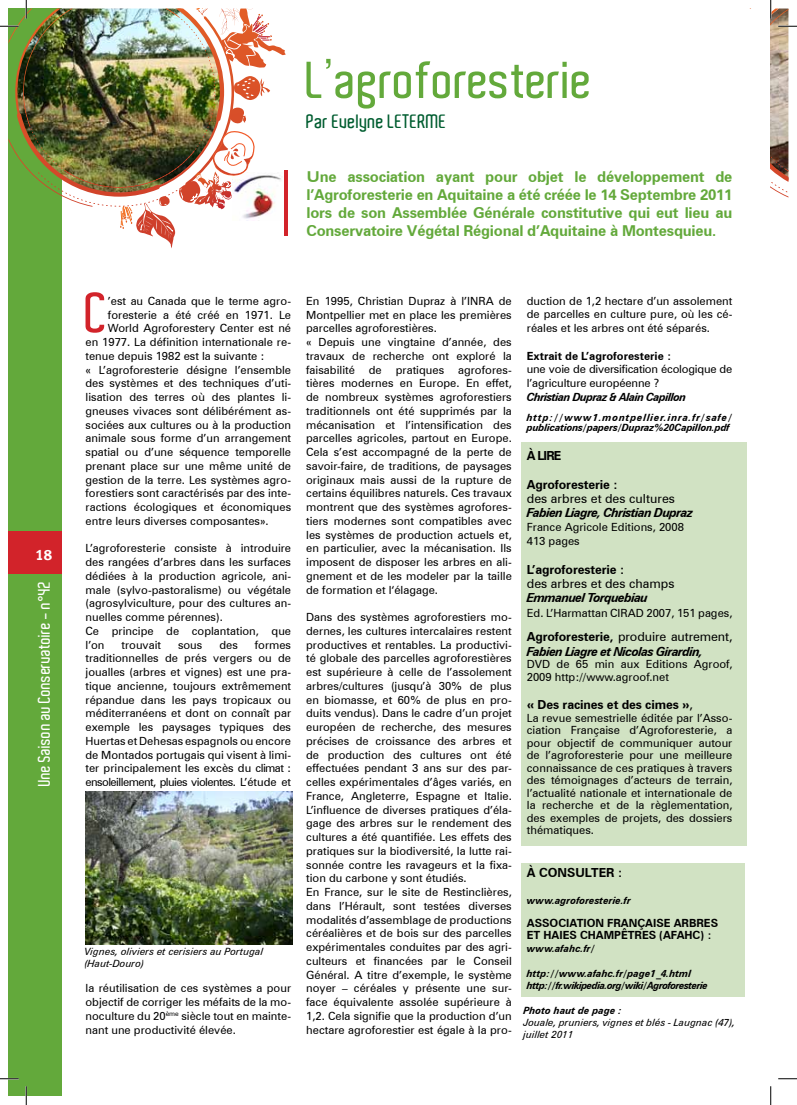
<style>
.page{position:relative;width:797px;height:1105px;background:#fff}
.page>*{position:absolute;margin:0;border:0;box-sizing:border-box;transform-origin:0 0}
.t1{font:600 54.62px "Aldo";color:#d2232a}
.t2{font:600 50px "Aldo";color:#63a93b}
.t3{font:600 18.75px "Aldo";color:#005d30}
.t4{font:600 16.25px "Aldo";color:#fff}
.t5{font:700 15px/18px "Zurich BT";letter-spacing:-.015em;color:#63a93b;text-align:justify}
.t6{font:15px "Meta Bold CELF Roman";color:#fff}
.t7{font:italic 700 12.5px/14.4px "Zurich BT";letter-spacing:-.05em;color:#000}
.t8{font:700 12.5px "Zurich BT";letter-spacing:-.01em;color:#000}
.t9{font:12.5px "Zurich BT";color:#000}
.t10{font:11.25px/13.8px "Zurich BT";color:#000}
.t11{font:700 11.25px/12.5px "Zurich BT";color:#000}
.t12{font:11.25px/13.8px "Zurich BT";letter-spacing:-.02em;color:#000}
.t13{font:italic 700 11.25px "Zurich BT";letter-spacing:-.05em;color:#000}
.t14{font:italic 10px/12px "Zurich BT";color:#000}
.t15{font:italic 700 10px/10px "Zurich BT";letter-spacing:-.02em;color:#000}
.t16{font:italic 700 10px/12.5px "Zurich BT";letter-spacing:-.05em;color:#000}
.t17{font:italic 700 10px "Zurich BT";color:#000}
.s1{font-stretch:expanded}
.s2{font-style:normal}
.s3{font-weight:400;font-style:normal}
.s4{font-weight:400}
</style>
<div class="page">
<div style="left:9px;top:9px;width:53px;height:1087px;background:#63a93b"></div>
<div style="left:9px;top:531px;width:53px;height:43px;background:#d2232a"></div>
<div style="left:521px;top:863px;width:223px;height:133px;background:#d1e2c3"></div>
<div style="left:521px;top:442px;width:225px;height:404px;background:#d1e2c3"></div>
<hr style="left:284px;top:170px;width:4px;height:65px;background:#d2232a">
<img style="left:85px;top:792px;width:207px;height:152px">
<svg style="left:0;top:1078px;width:19px;height:1px"></svg>
<svg style="left:778px;top:1078px;width:19px;height:1px"></svg>
<img style="left:0;top:0;width:286px;height:249px">
<svg style="left:25px;top:1086px;width:2px;height:19px"></svg>
<svg style="left:749px;top:0;width:48px;height:198px"></svg>
<svg style="left:770px;top:1086px;width:1px;height:19px"></svg>
<h3 class="t6" style="left:36px;top:545px;width:18px">18</h3>
<h3 class="t4" style="left:35px;top:786px;width:207px;rotate:-90deg">Une Saison au Conservatoire - n°42</h3>
<h2 class="t2" style="left:306px;top:52px;width:287px">L’agroforesterie</h2>
<h3 class="t3" style="left:306px;top:110px;width:114px">Par Evelyne Leterme</h3>
<p class="t5" style="left:306px;top:167px;width:427px"><span class="s1">U</span>ne association ayant pour objet le développement de l’Agroforesterie en Aquitaine a été créée le 14 Septembre 2011 lors de son Assemblée Générale constitutive qui eut lieu au Conservatoire Végétal Régional d’Aquitaine à Montesquieu.</p>
<h1 class="t1" style="left:85px;top:282px;width:24px">C</h1>
<p class="t10" style="left:108px;top:294px;width:185px">’est au Canada que le terme agro-</p>
<p class="t10" style="left:108px;top:308px;width:185px">foresterie a été créé en 1971. Le</p>
<p class="t10" style="left:108px;top:321px;width:185px">World Agroforestery Center est né</p>
<p class="t10" style="left:85px;top:335px;width:207px">en 1977. La définition internationale re-</p>
<p class="t10" style="left:85px;top:349px;width:181px">tenue depuis 1982 est la suivante :</p>
<p class="t10" style="left:85px;top:363px;width:207px">« L’agroforesterie désigne l’ensemble</p>
<p class="t10" style="left:85px;top:376px;width:207px">des systèmes et des techniques d’uti-</p>
<p class="t10" style="left:85px;top:390px;width:207px">lisation des terres où des plantes li-</p>
<p class="t10" style="left:85px;top:404px;width:207px">gneuses vivaces sont délibérément as-</p>
<p class="t10" style="left:85px;top:418px;width:207px">sociées aux cultures ou à la production</p>
<p class="t10" style="left:85px;top:431px;width:207px">animale sous forme d’un arrangement</p>
<p class="t10" style="left:85px;top:445px;width:207px">spatial ou d’une séquence temporelle</p>
<p class="t10" style="left:85px;top:459px;width:207px">prenant place sur une même unité de</p>
<p class="t10" style="left:85px;top:473px;width:207px">gestion de la terre. Les systèmes agro-</p>
<p class="t10" style="left:85px;top:486px;width:207px">forestiers sont caractérisés par des inte-</p>
<p class="t10" style="left:85px;top:500px;width:207px">ractions écologiques et économiques</p>
<p class="t10" style="left:85px;top:514px;width:185px">entre leurs diverses composantes».</p>
<p class="t10" style="left:85px;top:541px;width:207px">L’agroforesterie consiste à introduire des rangées d’arbres dans les surfaces dédiées à la production agricole, ani&shy;male (sylvo-pastoralisme) ou végétale (agrosylviculture, pour des cultures an&shy;nuelles comme pérennes).<br>Ce principe de coplantation, que l’on</p>
<p class="t10" style="left:85px;top:638px;width:207px;text-align:justify;text-indent:169px">formes traditionnelles de prés vergers ou de joualles (arbres et vignes) est une pra&shy;tique ancienne, toujours extrêmement répandue dans les pays tropicaux ou méditerranéens et dont on connaît par exemple les paysages typiques des Huertas et Dehesas espagnols ou encore de Montados portugais qui visent à limi&shy;ter principalement les excès du climat : ensoleillement, pluies violentes. L’étude et</p>
<p class="t10" style="left:121px;top:638px;width:41px">trouvait</p>
<p class="t10" style="left:178px;top:638px;width:26px">sous</p>
<p class="t10" style="left:219px;top:638px;width:20px">des</p>
<p class="t14" style="left:84px;top:946px;width:180px">Vignes, oliviers et cerisiers au Portugal (Haut-Douro)</p>
<p class="t10" style="left:85px;top:981px;width:207px;text-align:justify">la réutilisation de ces systèmes a pour objectif de corriger les méfaits de la mo&shy;noculture du 20<sup>ème</sup> siècle tout en mainte&shy;nant une productivité élevée.</p>
<p class="t10" style="left:306px;top:294px;width:207px">En 1995, Christian Dupraz à l’INRA de Montpellier met en place les premières parcelles agroforestières.<br>« Depuis une vingtaine d’année, des travaux de recherche ont exploré la faisabilité de pratiques agrofores&shy;tières modernes en Europe. En effet, de nombreux systèmes agroforestiers traditionnels ont été supprimés par la mécanisation et l’intensification des parcelles agricoles, partout en Europe.<br>Cela s’est accompagné de la perte de savoir-faire, de traditions, de paysages originaux mais aussi de la rupture de certains équilibres naturels. Ces travaux montrent que des systèmes agrofores&shy;tiers modernes sont compatibles avec les systèmes de production actuels et, en particulier, avec la mécanisation. Ils imposent de disposer les arbres en ali&shy;gnement et de les modeler par la taille de formation et l‘élagage.</p>
<p class="t10" style="left:306px;top:610px;width:207px">Dans des systèmes agroforestiers mo&shy;dernes, les cultures intercalaires restent productives et rentables. La productivi&shy;té globale des parcelles agroforestières est supérieure à celle de l’assolement arbres/cultures (jusqu’à 30% de plus en biomasse, et 60% de plus en pro&shy;duits vendus). Dans le cadre d’un projet européen de recherche, des mesures précises de croissance des arbres et de production des cultures ont été effectuées pendant 3 ans sur des par&shy;celles expérimentales d’âges variés, en France, Angleterre, Espagne et Italie.<br>L’influence de diverses pratiques d’éla&shy;gage des arbres sur le rendement des cultures a été quantifiée. Les effets des pratiques sur la biodiversité, la lutte rai&shy;sonnée contre les ravageurs et la fixa&shy;tion du carbone y sont étudiés.<br>En France, sur le site de Restinclières, dans l’Hérault, sont testées diverses modalités d’assemblage de productions céréalières et de bois sur des parcelles expérimentales conduites par des agri&shy;culteurs et financées par le Conseil Général. A titre d’exemple, le système noyer – céréales y présente une sur&shy;face équivalente assolée supérieure à 1,2. Cela signifie que la production d’un hectare agroforestier est égale à la pro-</p>
<p class="t10" style="left:527px;top:294px;width:207px;text-align:justify">duction de 1,2 hectare d’un assolement de parcelles en culture pure, où les cé&shy;réales et les arbres ont été séparés.</p>
<p class="t11" style="left:527px;top:349px;width:146px">Extrait de L’agroforesterie :</p>
<p class="t12" style="left:527px;top:362px;width:207px">une voie de diversification écologique de l’agriculture européenne ?</p>
<p class="t13" style="left:527px;top:390px;width:161px">Christian Dupraz &amp; Alain Capillon</p>
<p class="t15" style="left:527px;top:412px;width:207px">http://www1.montpellier.inra.fr/safe/ publications/papers/Dupraz%20Capillon.pdf</p>
<p class="t8" style="left:527px;top:448px;width:36px">À LIRE</p>
<p class="t8" style="left:527px;top:477px;width:93px">Agroforesterie :</p>
<p class="t9" style="left:527px;top:491px;width:150px">des arbres et des cultures</p>
<p class="t7" style="left:527px;top:506px;width:168px">Fabien Liagre, Christian Dupraz</p>
<p class="t10" style="left:527px;top:520px;width:159px">France Agricole Editions, 2008<br>413 pages</p>
<p class="t8" style="left:527px;top:562px;width:99px">L’agroforesterie :</p>
<p class="t9" style="left:527px;top:576px;width:149px">des arbres et des champs</p>
<p class="t7" style="left:527px;top:591px;width:123px">Emmanuel Torquebiau</p>
<p class="t10" style="left:527px;top:606px;width:207px">Ed. L’Harmattan CIRAD 2007, 151 pages,</p>
<p class="t7" style="left:527px;top:629px;width:207px"><span class="s2">Agroforesterie,</span> <span class="s3">produire autrement,<br></span>Fabien Liagre et Nicolas Girardin,</p>
<p class="t10" style="left:527px;top:658px;width:207px;line-height:12.5px">DVD de 65 min aux Editions Agroof,<br>2009 http://www.agroof.net</p>
<p class="t8" style="left:527px;top:697px;width:168px">« Des racines et des cimes »<span class="s4">,</span></p>
<p class="t10" style="left:527px;top:711px;width:207px;line-height:12.5px;text-align:justify">La revue semestrielle éditée par l’Asso&shy;ciation Française d’Agroforesterie, a pour objectif de communiquer autour de l’agroforesterie pour une meilleure connaissance de ces pratiques à travers des témoignages d’acteurs de terrain, l’actualité nationale et internationale de la recherche et de la règlementation, des exemples de projets, des dossiers thématiques.</p>
<p class="t8" style="left:527px;top:865px;width:97px">À CONSULTER :</p>
<p class="t17" style="left:527px;top:895px;width:105px">www.agroforesterie.fr</p>
<p class="t11" style="left:527px;top:916px;width:193px">ASSOCIATION FRANÇAISE ARBRES<br>ET HAIES CHAMPÊTRES (AFAHC) :</p>
<p class="t17" style="left:527px;top:942px;width:70px">www.afahc.fr/</p>
<p class="t16" style="left:527px;top:967px;width:183px">http://www.afahc.fr/page1_4.html http://fr.wikipedia.org/wiki/Agroforesterie</p>
<p class="t17" style="left:523px;top:1004px;width:100px">Photo haut de page :</p>
<p class="t14" style="left:523px;top:1016px;width:213px">Jouale, pruniers, vignes et blés - Laugnac (47), juillet 2011</p>
</div>
